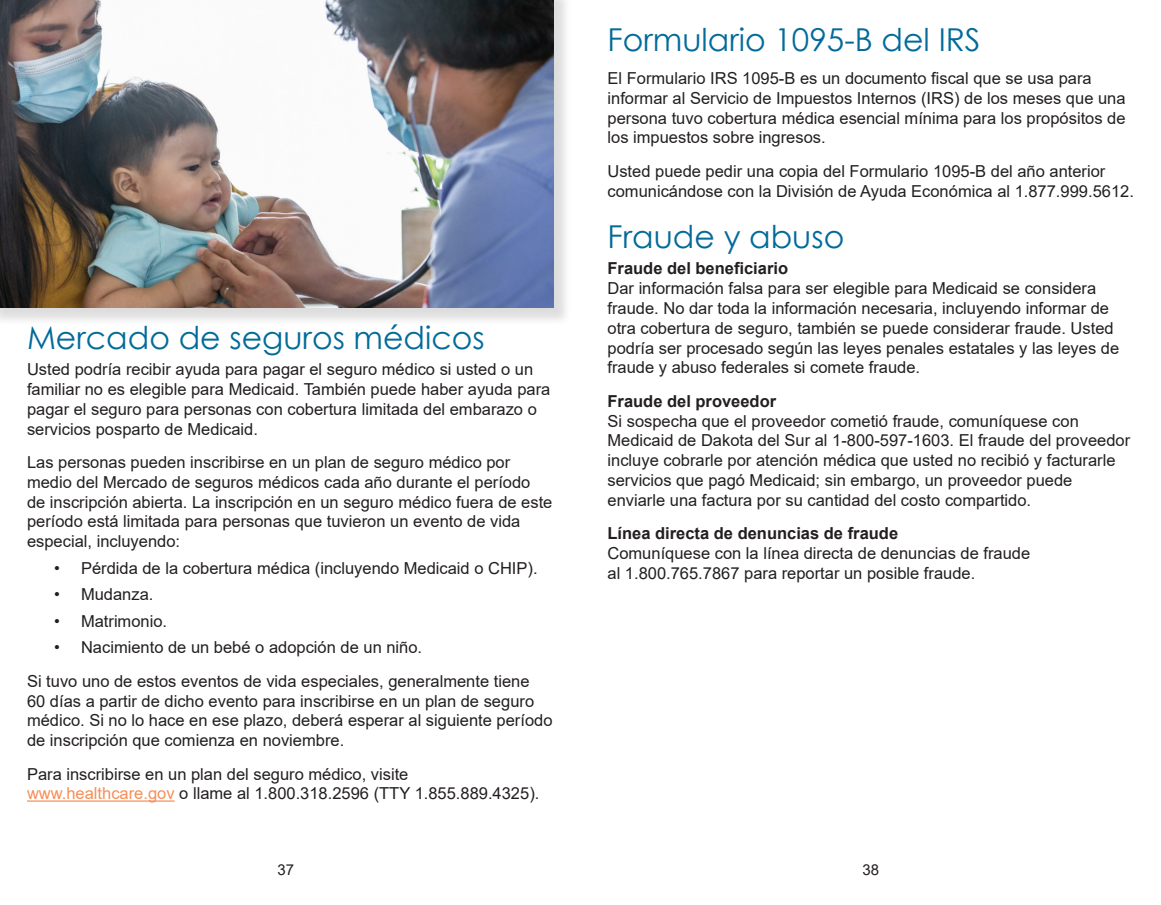
<style>
.page{position:relative;width:1161px;height:905px;background:#fff}
.page>*{position:absolute;margin:0;border:0;box-sizing:border-box;transform-origin:0 0}
.t1{font:31.5px "Century Gothic";color:#026b9a}
.t2{font:16.5px/19.8px "Arial";color:#231f20}
.t3{font:700 16.5px "Arial";color:#231f20}
.t4{font:15px "Arial";color:#231f20}
.s1{color:#f68e58}
</style>
<div class="page">
<hr style="left:27px;top:800px;width:148px;height:1px;background:#f68e58">
<div style="left:0;top:0;width:572px;height:326px;background:#231f20;opacity:.15"></div>
<img style="left:0;top:0;width:553px;height:308px">
<p class="t1" style="left:27px;top:315px;width:459px">Mercado de seguros médicos</p>
<p class="t2" style="left:27px;top:359px;width:525px">Usted podría recibir ayuda para pagar el seguro médico si usted o un familiar no es elegible para Medicaid. También puede haber ayuda para pagar el seguro para personas con cobertura limitada del embarazo o servicios posparto de Medicaid.</p>
<p class="t2" style="left:27px;top:452px;width:527px">Las personas pueden inscribirse en un plan de seguro médico por medio del Mercado de seguros médicos cada año durante el período de inscripción abierta. La inscripción en un seguro médico fuera de este período está limitada para personas que tuvieron un evento de vida especial, incluyendo:</p>
<p class="t2" style="left:54px;top:558px;width:485px">• Pérdida de la cobertura médica (incluyendo Medicaid o CHIP).</p>
<p class="t2" style="left:54px;top:584px;width:101px">• Mudanza.</p>
<p class="t2" style="left:54px;top:611px;width:115px">• Matrimonio.</p>
<p class="t2" style="left:54px;top:637px;width:370px">• Nacimiento de un bebé o adopción de un niño.</p>
<p class="t2" style="left:27px;top:671px;width:527px">Si tuvo uno de estos eventos de vida especiales, generalmente tiene<br>60 días a partir de dicho evento para inscribirse en un plan de seguro médico. Si no lo hace en ese plazo, deberá esperar al siguiente período de inscripción que comienza en noviembre.</p>
<p class="t2" style="left:27px;top:763px;width:514px">Para inscribirse en un plan del seguro médico, visite <span class="s1">www.healthcare.gov</span> o llame al 1.800.318.2596 (TTY 1.855.889.4325).</p>
<p class="t1" style="left:608px;top:17px;width:375px">Formulario 1095-B del IRS</p>
<p class="t2" style="left:608px;top:68px;width:520px">El Formulario IRS 1095-B es un documento fiscal que se usa para informar al Servicio de Impuestos Internos (IRS) de los meses que una persona tuvo cobertura médica esencial mínima para los propósitos de los impuestos sobre ingresos.</p>
<p class="t2" style="left:608px;top:161px;width:528px">Usted puede pedir una copia del Formulario 1095-B del año anterior comunicándose con la División de Ayuda Económica al 1.877.999.5612.</p>
<p class="t1" style="left:608px;top:214px;width:238px">Fraude y abuso</p>
<p class="t3" style="left:608px;top:257px;width:182px">Fraude del beneficiario</p>
<p class="t2" style="left:608px;top:278px;width:513px">Dar información falsa para ser elegible para Medicaid se considera fraude. No dar toda la información necesaria, incluyendo informar de otra cobertura de seguro, también se puede considerar fraude. Usted podría ser procesado según las leyes penales estatales y las leyes de fraude y abuso federales si comete fraude.</p>
<p class="t3" style="left:608px;top:389px;width:170px">Fraude del proveedor</p>
<p class="t2" style="left:608px;top:411px;width:524px">Si sospecha que el proveedor cometió fraude, comuníquese con Medicaid de Dakota del Sur al 1-800-597-1603. El fraude del proveedor incluye cobrarle por atención médica que usted no recibió y facturarle servicios que pagó Medicaid; sin embargo, un proveedor puede enviarle una factura por su cantidad del costo compartido.</p>
<p class="t3" style="left:608px;top:521px;width:292px">Línea directa de denuncias de fraude</p>
<p class="t2" style="left:608px;top:543px;width:424px">Comuníquese con la línea directa de denuncias de fraude al 1.800.765.7867 para reportar un posible fraude.</p>
<p class="t4" style="left:278px;top:859px;width:18px">37</p>
<p class="t4" style="left:862px;top:859px;width:18px">38</p>
</div>
